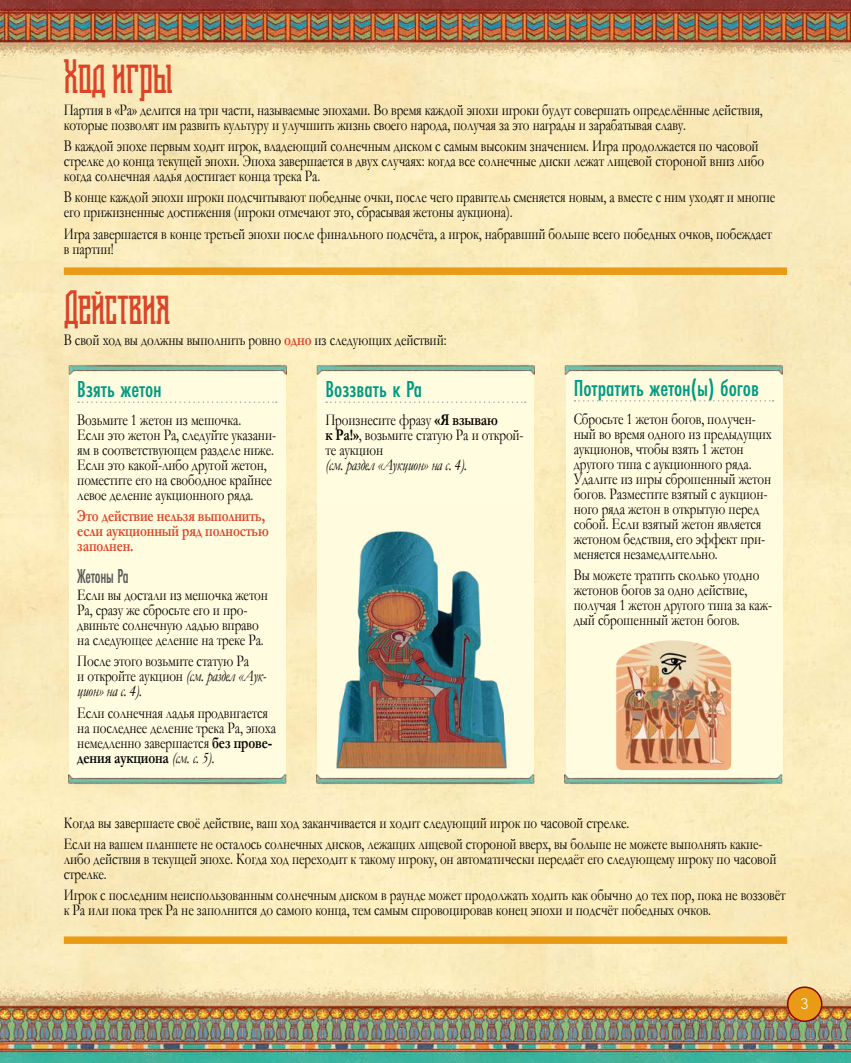
<style>
.page{position:relative;width:851px;height:1063px;background:#fff}
.page>*{position:absolute;margin:0;border:0;box-sizing:border-box;transform-origin:0 0}
.t1{font:45px "Shihan";color:#dc4428}
.t2{font:500 24px "Futura PT Cond";color:#009982}
.t3{font:500 21px "Futura PT Cond";letter-spacing:-.02em;color:#58595b;scale:.8 1}
.t4{font:16.5px/15px "Garamond";letter-spacing:-.01em;color:#000;scale:.8 1}
.t5{font:700 16.5px/15px "Garamond";letter-spacing:-.01em;color:#dc4428;scale:.8 1}
.t6{font:italic 16.5px "Garamond";letter-spacing:-.01em;color:#000;scale:.8 1}
.t7{font:700 15px "Letter Gothic Std";color:#fffcdf}
.s1{font-weight:700;color:#dc4428}
.s2{font-style:italic}
.s3{font-weight:700}
</style>
<div class="page">
<img style="left:0;top:0;width:850px;height:1063px">
<div style="left:787px;top:987px;width:34px;height:34px;background:#e99b18;border-radius:50%"></div>
<div style="left:786px;top:986px;width:36px;height:36px;border:2px solid #8d0405;border-radius:50%"></div>
<div style="left:70px;top:366px;width:216px;height:413px;background:#fffcdf"></div>
<img style="left:64px;top:774px;width:227px;height:13px">
<img style="left:64px;top:362px;width:227px;height:13px">
<div style="left:318px;top:366px;width:216px;height:413px;background:#fffcdf"></div>
<img style="left:312px;top:774px;width:227px;height:13px">
<img style="left:312px;top:362px;width:227px;height:13px">
<div style="left:566px;top:366px;width:216px;height:413px;background:#fffcdf"></div>
<img style="left:560px;top:774px;width:227px;height:13px">
<img style="left:560px;top:362px;width:227px;height:13px">
<svg style="left:78px;top:401px;width:199px;height:2px"></svg>
<svg style="left:326px;top:401px;width:199px;height:2px"></svg>
<svg style="left:574px;top:400px;width:199px;height:2px"></svg>
<img style="left:316px;top:504px;width:219px;height:266px">
<img style="left:616px;top:640px;width:115px;height:130px">
<div style="left:64px;top:267px;width:723px;height:8px;background:#e99b18"></div>
<div style="left:64px;top:936px;width:723px;height:8px;background:#e99b18"></div>
<h1 class="t1" style="left:64px;top:54px;width:110px">Ход игры</h1>
<p class="t4" style="left:64px;top:102px;width:875px">Партия в «Ра» делится на три части, называемые эпохами. Во время каждой эпохи игроки будут совершать определённые действия, которые позволят им развить культуру и улучшить жизнь своего народа, получая за это награды и зарабатывая славу.</p>
<p class="t4" style="left:64px;top:138px;width:876px">В каждой эпохе первым ходит игрок, владеющий солнечным диском с самым высоким значением. Игра продолжается по часовой стрелке до конца текущей эпохи. Эпоха завершается в двух случаях: когда все солнечные диски лежат лицевой стороной вниз либо когда солнечная ладья достигает конца трека Ра.</p>
<p class="t4" style="left:64px;top:189px;width:890px">В конце каждой эпохи игроки подсчитывают победные очки, после чего правитель сменяется новым, а вместе с ним уходят и многие его прижизненные достижения (игроки отмечают это, сбрасывая жетоны аукциона).</p>
<p class="t4" style="left:64px;top:226px;width:886px">Игра завершается в конце третьей эпохи после финального подсчёта, а игрок, набравший больше всего победных очков, побеждает в партии!</p>
<h1 class="t1" style="left:64px;top:285px;width:108px">Действия</h1>
<p class="t4" style="left:64px;top:332px;width:480px">В свой ход вы должны выполнить ровно <span class="s1">одно</span> из следующих действий:</p>
<h2 class="t2" style="left:77px;top:375px;width:86px">Взять жетон</h2>
<p class="t4" style="left:77px;top:412px;width:250px">Возьмите 1 жетон из мешочка.<br>Если это жетон Ра, следуйте указани&shy;ям в соответствующем разделе ниже.<br>Если это какой-либо другой жетон, поместите его на свободное крайнее левое деление аукционного ряда.</p>
<p class="t5" style="left:77px;top:509px;width:241px">Это действие нельзя выполнить, если аукционный ряд полностью заполнен.</p>
<p class="t3" style="left:77px;top:564px;width:66px">Жетоны Ра</p>
<p class="t4" style="left:77px;top:587px;width:240px">Если вы достали из мешочка жетон<br>Ра, сразу же сбросьте его и про&shy;двиньте солнечную ладью вправо на следующее деление на треке Ра.</p>
<p class="t4" style="left:77px;top:653px;width:238px">После этого возьмите статую Ра<br>и откройте аукцион <span class="s2">(см. раздел «Аук&shy;цион» на с. 4).</span></p>
<p class="t4" style="left:77px;top:705px;width:250px">Если солнечная ладья продвигается на последнее деление трека Ра, эпоха немедленно завершается <span class="s3">без прове&shy;дения аукциона</span> <span class="s2">(см. с. 5).</span></p>
<h2 class="t2" style="left:573px;top:374px;width:187px">Потратить жетон(ы) богов</h2>
<p class="t4" style="left:573px;top:411px;width:249px">Сбросьте 1 жетон богов, получен&shy;ный во время одного из предыдущих аукционов, чтобы взять 1 жетон другого типа с аукционного ряда.<br>Удалите из игры сброшенный жетон богов. Разместите взятый с аукцион&shy;ного ряда жетон в открытую перед собой. Если взятый жетон является жетоном бедствия, его эффект при&shy;меняется незамедлительно.</p>
<p class="t4" style="left:573px;top:567px;width:249px">Вы можете тратить сколько угодно жетонов богов за одно действие, получая 1 жетон другого типа за каж&shy;дый сброшенный жетон богов.</p>
<h2 class="t2" style="left:325px;top:375px;width:98px">Воззвать к Ра</h2>
<p class="t4" style="left:325px;top:412px;width:249px">Произнесите фразу <span class="s3">«Я взываю<br>к Ра!»</span>, возьмите статую Ра и открой&shy;те аукцион</p>
<p class="t6" style="left:325px;top:454px;width:178px">(см. раздел «Аукцион» на с. 4).</p>
<p class="t4" style="left:64px;top:811px;width:874px;line-height:21.5px">Когда вы завершаете своё действие, ваш ход заканчивается и ходит следующий игрок по часовой стрелке.<br>Если на вашем планшете не осталось солнечных дисков, лежащих лицевой стороной вверх, вы больше не можете выполнять какие-</p>
<p class="t4" style="left:64px;top:851px;width:892px">либо действия в текущей эпохе. Когда ход переходит к такому игроку, он автоматически передаёт его следующему игроку по часовой стрелке.</p>
<p class="t4" style="left:64px;top:887px;width:903px">Игрок с последним неиспользованным солнечным диском в раунде может продолжать ходить как обычно до тех пор, пока не воззовёт к Ра или пока трек Ра не заполнится до самого конца, тем самым спровоцировав конец эпохи и подсчёт победных очков.</p>
<p class="t7" style="left:800px;top:995px;width:10px">3</p>
</div>
